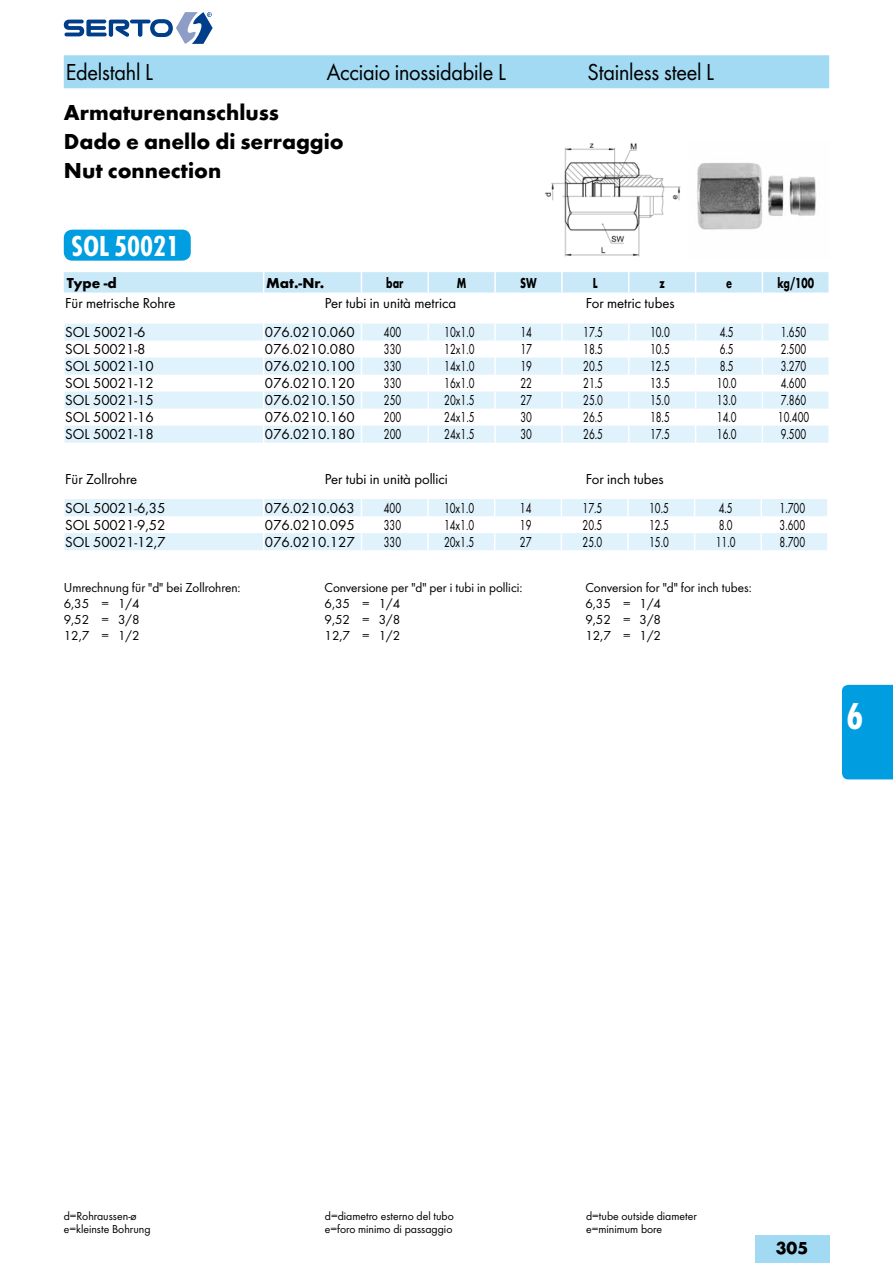
<style>
.page{position:relative;width:893px;height:1263px;background:#fff}
.page>*{position:absolute;margin:0;border:0;box-sizing:border-box;transform-origin:0 0}
.t1{font:700 39px "Futura Con";color:#fff}
.t2{font:700 30px "Futura Con";color:#fff}
.t3{font:24px "Futura Boo";letter-spacing:-.01em;color:#000;scale:.94 1}
.t4{font:700 22.5px/28.8px "Futura";color:#000}
.t5{font:700 18px "Futura";color:#000}
.t6{font:15px "Futura Boo";color:#000}
.t7{font:15px "Futura Boo";color:#000;scale:.7 1}
.t8{font:700 15px "Futura";color:#000;scale:.7 1}
.t9{font:700 15px "Futura";color:#000}
.t10{font:13.5px/16.2px "Futura Boo";color:#000}
.t11{font:12px/13.5px "Futura Boo";color:#000}
</style>
<div class="page">
<div style="left:63px;top:55px;width:767px;height:34px;background:#a2daf4"></div>
<svg style="left:64px;top:12px;width:149px;height:32px"></svg>
<svg style="left:63px;top:229px;width:766px;height:214px"></svg>
<hr style="left:828px;top:272px;width:2px;height:21px;background:#fff">
<img style="left:544px;top:143px;width:139px;height:116px">
<img style="left:687px;top:163px;width:142px;height:96px">
<div style="left:64px;top:230px;width:127px;height:31px;background:#009ee0;border-radius:9px"></div>
<svg style="left:64px;top:499px;width:763px;height:51px"></svg>
<div style="left:755px;top:1235px;width:74px;height:28px;background:#a2daf4"></div>
<div style="left:842px;top:685px;width:51px;height:94px;background:#009ee0"></div>
<h3 class="t3" style="left:66px;top:57px;width:94px">Edelstahl L</h3>
<h3 class="t3" style="left:327px;top:57px;width:192px">Acciaio inossidabile L</h3>
<h3 class="t3" style="left:587px;top:57px;width:136px">Stainless steel L</h3>
<h3 class="t4" style="left:64px;top:98px;width:281px">Armaturenanschluss<br>Dado e anello di serraggio<br>Nut connection</h3>
<h2 class="t2" style="left:71px;top:228px;width:109px">SOL 50021</h2>
<p class="t9" style="left:67px;top:274px;width:51px">Type -d</p>
<p class="t9" style="left:266px;top:274px;width:60px">Mat.-Nr.</p>
<p class="t8" style="left:386px;top:274px;width:26px">bar</p>
<p class="t8" style="left:457px;top:274px;width:15px">M</p>
<p class="t8" style="left:520px;top:274px;width:25px">SW</p>
<p class="t8" style="left:593px;top:274px;width:9px">L</p>
<p class="t8" style="left:659px;top:274px;width:9px">z</p>
<p class="t8" style="left:726px;top:274px;width:10px">e</p>
<p class="t8" style="left:777px;top:274px;width:54px">kg/100</p>
<p class="t6" style="left:65px;top:294px;width:112px">Für metrische Rohre</p>
<p class="t6" style="left:325px;top:294px;width:133px">Per tubi in unità metrica</p>
<p class="t6" style="left:586px;top:294px;width:90px">For metric tubes</p>
<p class="t6" style="left:65px;top:323px;width:82px">SOL 50021-6</p>
<p class="t6" style="left:265px;top:323px;width:91px">076.0210.060</p>
<p class="t7" style="left:384px;top:323px;width:26px">400</p>
<p class="t7" style="left:444px;top:323px;width:45px">10x1.0</p>
<p class="t7" style="left:520px;top:323px;width:18px">14</p>
<p class="t7" style="left:583px;top:323px;width:30px">17.5</p>
<p class="t7" style="left:650px;top:323px;width:30px">10.0</p>
<p class="t7" style="left:720px;top:323px;width:21px">4.5</p>
<p class="t7" style="left:781px;top:323px;width:38px">1.650</p>
<p class="t6" style="left:65px;top:340px;width:82px">SOL 50021-8</p>
<p class="t6" style="left:265px;top:340px;width:91px">076.0210.080</p>
<p class="t7" style="left:384px;top:340px;width:26px">330</p>
<p class="t7" style="left:444px;top:340px;width:45px">12x1.0</p>
<p class="t7" style="left:520px;top:340px;width:18px">17</p>
<p class="t7" style="left:583px;top:340px;width:30px">18.5</p>
<p class="t7" style="left:650px;top:340px;width:30px">10.5</p>
<p class="t7" style="left:720px;top:340px;width:21px">6.5</p>
<p class="t7" style="left:781px;top:340px;width:38px">2.500</p>
<p class="t6" style="left:65px;top:357px;width:90px">SOL 50021-10</p>
<p class="t6" style="left:265px;top:357px;width:91px">076.0210.100</p>
<p class="t7" style="left:384px;top:357px;width:26px">330</p>
<p class="t7" style="left:444px;top:357px;width:45px">14x1.0</p>
<p class="t7" style="left:520px;top:357px;width:18px">19</p>
<p class="t7" style="left:583px;top:357px;width:30px">20.5</p>
<p class="t7" style="left:650px;top:357px;width:30px">12.5</p>
<p class="t7" style="left:720px;top:357px;width:21px">8.5</p>
<p class="t7" style="left:781px;top:357px;width:38px">3.270</p>
<p class="t6" style="left:65px;top:374px;width:90px">SOL 50021-12</p>
<p class="t6" style="left:265px;top:374px;width:91px">076.0210.120</p>
<p class="t7" style="left:384px;top:374px;width:26px">330</p>
<p class="t7" style="left:444px;top:374px;width:45px">16x1.0</p>
<p class="t7" style="left:520px;top:374px;width:18px">22</p>
<p class="t7" style="left:583px;top:374px;width:30px">21.5</p>
<p class="t7" style="left:650px;top:374px;width:30px">13.5</p>
<p class="t7" style="left:717px;top:374px;width:30px">10.0</p>
<p class="t7" style="left:781px;top:374px;width:38px">4.600</p>
<p class="t6" style="left:65px;top:391px;width:90px">SOL 50021-15</p>
<p class="t6" style="left:265px;top:391px;width:91px">076.0210.150</p>
<p class="t7" style="left:384px;top:391px;width:26px">250</p>
<p class="t7" style="left:444px;top:391px;width:45px">20x1.5</p>
<p class="t7" style="left:520px;top:391px;width:18px">27</p>
<p class="t7" style="left:583px;top:391px;width:30px">25.0</p>
<p class="t7" style="left:650px;top:391px;width:30px">15.0</p>
<p class="t7" style="left:717px;top:391px;width:30px">13.0</p>
<p class="t7" style="left:781px;top:391px;width:38px">7.860</p>
<p class="t6" style="left:65px;top:408px;width:90px">SOL 50021-16</p>
<p class="t6" style="left:265px;top:408px;width:91px">076.0210.160</p>
<p class="t7" style="left:384px;top:408px;width:26px">200</p>
<p class="t7" style="left:444px;top:408px;width:45px">24x1.5</p>
<p class="t7" style="left:520px;top:408px;width:18px">30</p>
<p class="t7" style="left:583px;top:408px;width:30px">26.5</p>
<p class="t7" style="left:650px;top:408px;width:30px">18.5</p>
<p class="t7" style="left:717px;top:408px;width:30px">14.0</p>
<p class="t7" style="left:778px;top:408px;width:46px">10.400</p>
<p class="t6" style="left:65px;top:425px;width:90px">SOL 50021-18</p>
<p class="t6" style="left:265px;top:425px;width:91px">076.0210.180</p>
<p class="t7" style="left:384px;top:425px;width:26px">200</p>
<p class="t7" style="left:444px;top:425px;width:45px">24x1.5</p>
<p class="t7" style="left:520px;top:425px;width:18px">30</p>
<p class="t7" style="left:583px;top:425px;width:30px">26.5</p>
<p class="t7" style="left:650px;top:425px;width:30px">17.5</p>
<p class="t7" style="left:717px;top:425px;width:30px">16.0</p>
<p class="t7" style="left:781px;top:425px;width:38px">9.500</p>
<p class="t6" style="left:65px;top:470px;width:73px">Für Zollrohre</p>
<p class="t6" style="left:325px;top:470px;width:125px">Per tubi in unità pollici</p>
<p class="t6" style="left:586px;top:470px;width:80px">For inch tubes</p>
<p class="t6" style="left:65px;top:499px;width:102px">SOL 50021-6,35</p>
<p class="t6" style="left:265px;top:499px;width:91px">076.0210.063</p>
<p class="t7" style="left:384px;top:499px;width:26px">400</p>
<p class="t7" style="left:444px;top:499px;width:45px">10x1.0</p>
<p class="t7" style="left:520px;top:499px;width:18px">14</p>
<p class="t7" style="left:582px;top:499px;width:30px">17.5</p>
<p class="t7" style="left:649px;top:499px;width:30px">10.5</p>
<p class="t7" style="left:719px;top:499px;width:21px">4.5</p>
<p class="t7" style="left:779px;top:499px;width:38px">1.700</p>
<p class="t6" style="left:65px;top:516px;width:102px">SOL 50021-9,52</p>
<p class="t6" style="left:265px;top:516px;width:91px">076.0210.095</p>
<p class="t7" style="left:384px;top:516px;width:26px">330</p>
<p class="t7" style="left:444px;top:516px;width:45px">14x1.0</p>
<p class="t7" style="left:520px;top:516px;width:18px">19</p>
<p class="t7" style="left:582px;top:516px;width:30px">20.5</p>
<p class="t7" style="left:649px;top:516px;width:30px">12.5</p>
<p class="t7" style="left:719px;top:516px;width:21px">8.0</p>
<p class="t7" style="left:779px;top:516px;width:38px">3.600</p>
<p class="t6" style="left:65px;top:533px;width:102px">SOL 50021-12,7</p>
<p class="t6" style="left:265px;top:533px;width:91px">076.0210.127</p>
<p class="t7" style="left:384px;top:533px;width:26px">330</p>
<p class="t7" style="left:444px;top:533px;width:45px">20x1.5</p>
<p class="t7" style="left:520px;top:533px;width:18px">27</p>
<p class="t7" style="left:582px;top:533px;width:30px">25.0</p>
<p class="t7" style="left:649px;top:533px;width:30px">15.0</p>
<p class="t7" style="left:716px;top:533px;width:30px">11.0</p>
<p class="t7" style="left:779px;top:533px;width:38px">8.700</p>
<p class="t10" style="left:64px;top:579px;width:178px">Umrechnung für "d" bei Zollrohren:<br>6,35 = 1/4<br>9,52 = 3/8<br>12,7 = 1/2</p>
<p class="t10" style="left:325px;top:579px;width:199px">Conversione per "d" per i tubi in pollici:<br>6,35 = 1/4<br>9,52 = 3/8<br>12,7 = 1/2</p>
<p class="t10" style="left:585px;top:579px;width:168px">Conversion for "d" for inch tubes:<br>6,35 = 1/4<br>9,52 = 3/8<br>12,7 = 1/2</p>
<h1 class="t1" style="left:847px;top:693px;width:18px">6</h1>
<p class="t11" style="left:64px;top:1209px;width:88px">d=Rohraussen-ø e=kleinste Bohrung</p>
<p class="t11" style="left:325px;top:1209px;width:130px">d=diametro esterno del tubo e=foro minimo di passaggio</p>
<p class="t11" style="left:586px;top:1209px;width:112px">d=tube outside diameter e=minimum bore</p>
<p class="t5" style="left:776px;top:1237px;width:34px">305</p>
</div>
